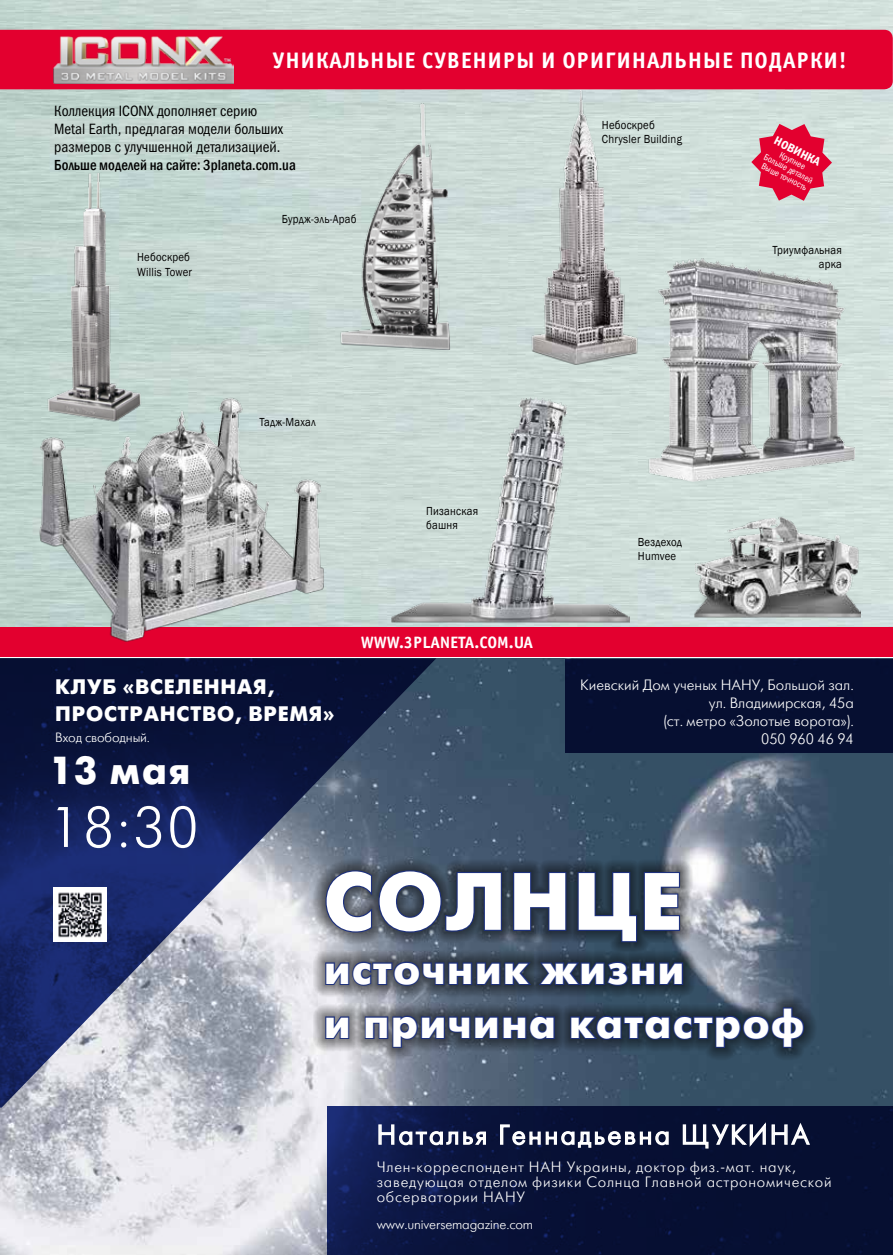
<style>
.page{position:relative;width:893px;height:1255px;background:#fff}
.page>*{position:absolute;margin:0;border:0;box-sizing:border-box;transform-origin:0 0}
.t1{font:700 81px "Futuris C";color:#fff}
.t2{font:57px "Futuris C";color:#fff}
.t3{font:700 42px/54px "Futuris C";letter-spacing:.04em;color:#fff}
.t4{font:700 39px "Futuris C";color:#fff}
.t5{font:27px "Futuris C";letter-spacing:.09em;color:#fff}
.t6{font:700 22.5px "Officina Sans C";letter-spacing:.03em;color:#fff}
.t7{font:700 21px/27px "Futuris C";letter-spacing:.04em;color:#fff}
.t8{font:700 16.5px "Officina Sans C";color:#fff}
.t9{font:15px/18px "Franklin Gothic Book Cond ITC";color:#000}
.t10{font:15px/15px "Futuris C";letter-spacing:.05em;color:#fff}
.t11{font:15px/18px "Futuris C";color:#fff;text-align:right}
.t12{font:13.5px "Futuris C";letter-spacing:-.01em;color:#fff}
.t13{font:12px/14.4px "Franklin Gothic";letter-spacing:.02em;color:#000;scale:.9 1}
.t14{font:12px "Franklin Gothic Demi Cond ITC";color:#fff}
.t15{font:9px/18px "Franklin Gothic Book Cond ITC";color:#fff;text-align:center;scale:.95 1}
.s1{font-family:"Franklin Gothic";font-weight:500;font-stretch:condensed}
</style>
<div class="page">
<img style="left:0;top:658px;width:893px;height:596px">
<div style="left:566px;top:659px;width:327px;height:94px;background:#060f31"></div>
<div style="left:0;top:30px;width:893px;height:59px;background:#e3002f"></div>
<svg style="left:0;top:658px;width:436px;height:449px;background:#505a7c"></svg>
<div style="left:0;top:627px;width:893px;height:30px;background:#e3002f"></div>
<div style="left:313px;top:857px;width:503px;height:203px;background:#000;opacity:.95"></div>
<svg style="left:324px;top:869px;width:179px;height:64px;background:#30394d"></svg>
<svg style="left:512px;top:870px;width:55px;height:62px;background:#1d2840"></svg>
<svg style="left:576px;top:870px;width:105px;height:73px;background:#212e44"></svg>
<svg style="left:324px;top:960px;width:360px;height:26px;background:#293657"></svg>
<svg style="left:324px;top:1015px;width:26px;height:25px"></svg>
<svg style="left:364px;top:1014px;width:192px;height:34px;background:#343f5c"></svg>
<svg style="left:569px;top:1006px;width:236px;height:42px;background:#23334e"></svg>
<img style="left:54px;top:35px;width:180px;height:49px">
<img style="left:263px;top:96px;width:239px;height:268px">
<img style="left:603px;top:217px;width:290px;height:291px">
<img style="left:502px;top:77px;width:141px;height:290px">
<img style="left:694px;top:492px;width:167px;height:127px">
<img style="left:392px;top:398px;width:237px;height:226px">
<img style="left:44px;top:173px;width:169px;height:218px">
<img style="left:24px;top:391px;width:313px;height:251px">
<svg style="left:751px;top:124px;width:81px;height:77px;background:#dc4f6c"></svg>
<img style="left:54px;top:887px;width:53px;height:54px">
<svg style="left:327px;top:1106px;width:566px;height:148px;background:#08123a"></svg>
<svg style="left:378px;top:1123px;width:109px;height:23px"></svg>
<svg style="left:499px;top:1123px;width:170px;height:25px"></svg>
<svg style="left:682px;top:1120px;width:129px;height:29px;background:#464c66"></svg>
<p class="t6" style="left:273px;top:48px;width:575px">УНИКАЛЬНЫЕ СУВЕНИРЫ И ОРИГИНАЛЬНЫЕ ПОДАРКИ!</p>
<p class="t9" style="left:54px;top:102px;width:243px">Коллекция ICONX дополняет серию<br>Metal Earth, предлагая модели больших размеров с улучшенной детализацией.<br><span class="s1">Больше моделей на сайте: 3planeta.com.ua</span></p>
<p class="t13" style="left:137px;top:250px;width:63px">Небоскреб<br>Willis Tower</p>
<p class="t13" style="left:282px;top:212px;width:85px">Бурдж-эль-Араб</p>
<p class="t13" style="left:602px;top:118px;width:90px">Небоскреб<br>Chrysler Building</p>
<p class="t14" style="left:778px;top:133px;width:52px;rotate:27deg">НОВИНКА</p>
<p class="t15" style="left:774px;top:141px;width:54px;rotate:27deg">Крупнее<br>Выше точность</p>
<p class="t15" style="left:768px;top:148px;width:58px;rotate:27deg">Больше деталей</p>
<p class="t13" style="left:772px;top:243px;width:79px;text-align:right">Триумфальная арка</p>
<p class="t13" style="left:259px;top:415px;width:64px">Тадж-Махал</p>
<p class="t13" style="left:426px;top:503px;width:59px">Пизанская башня</p>
<p class="t7" style="left:55px;top:673px;width:281px">КЛУБ «ВСЕЛЕННАЯ,<br>ПРОСТРАНСТВО, ВРЕМЯ»</p>
<p class="t12" style="left:55px;top:730px;width:96px">Вход свободный.</p>
<p class="t4" style="left:49px;top:748px;width:143px">13 мая</p>
<p class="t2" style="left:49px;top:798px;width:151px">18:30</p>
<p class="t8" style="left:361px;top:633px;width:174px">WWW.3PLANETA.COM.UA</p>
<p class="t13" style="left:638px;top:534px;width:51px">Вездеход<br>Humvee</p>
<p class="t11" style="left:580px;top:676px;width:275px">Киевский Дом ученых НАНУ, Большой зал. ул. Владимирская, 45а<br>(ст. метро «Золотые ворота»).<br>050 960 46 94</p>
<p class="t1" style="left:324px;top:856px;width:116px">Солн</p>
<p class="t1" style="left:574px;top:856px;width:102px">це</p>
<p class="t3" style="left:324px;top:943px;width:482px">источник жизни<br>и причина катастроф</p>
<p class="t5" style="left:377px;top:1120px;width:413px">Наталья Геннадьевна Щукина</p>
<p class="t10" style="left:377px;top:1159px;width:456px">Член-корреспондент НАН Украины, доктор физ.-мат. наук, заведующая отделом физики Солнца Главной астрономической обсерватории НАНУ</p>
<p class="t12" style="left:377px;top:1217px;width:158px">www.universemagazine.com</p>
</div>
